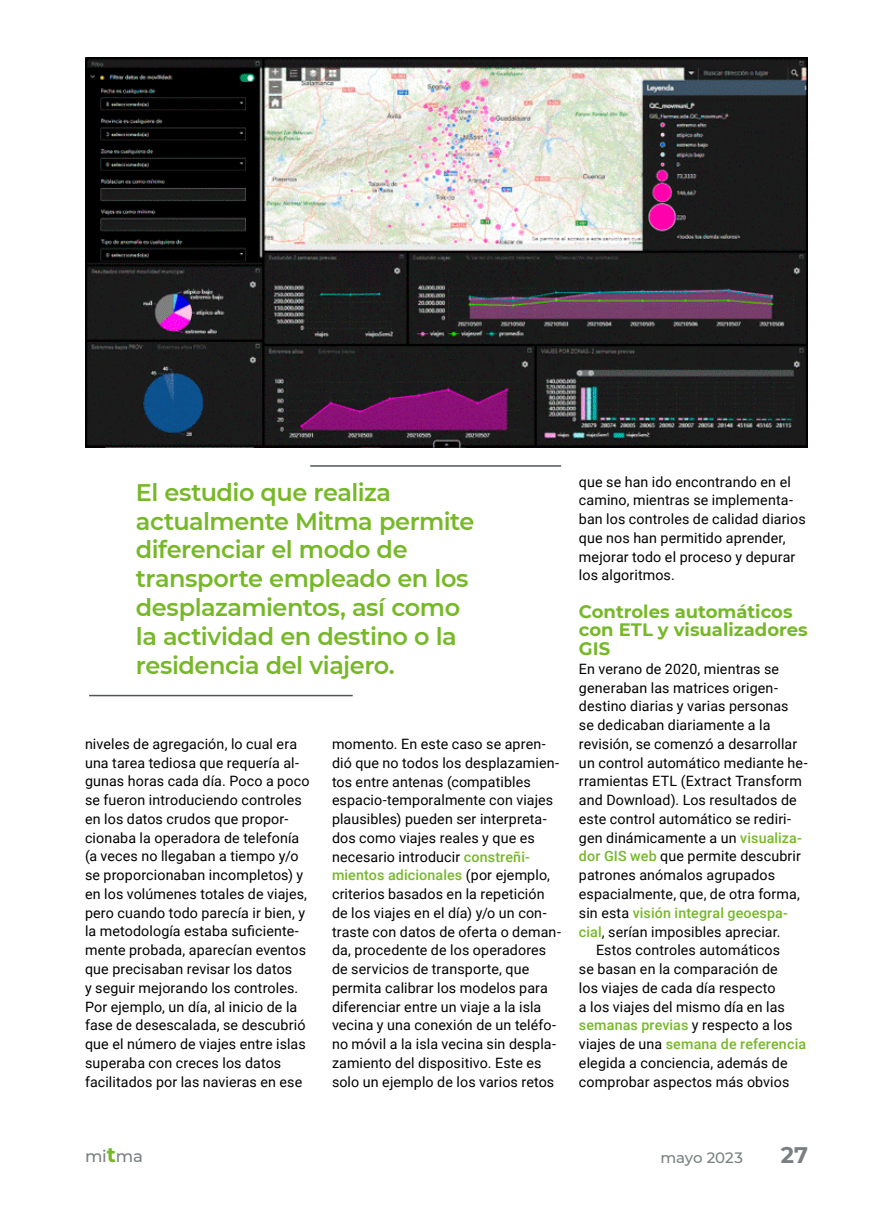
<style>
.page{position:relative;width:893px;height:1212px;background:#fff}
.page>*{position:absolute;margin:0;border:0;box-sizing:border-box;transform-origin:0 0}
.t1{font:600 24px/28.8px "Montserrat";letter-spacing:-.02em;color:#76b828}
.t2{font:700 22.5px "Montserrat";color:#7a8081}
.t3{font:700 18px/18.8px "Montserrat";color:#76b828}
.t4{font:500 16.5px "Montserrat";color:#7a8081}
.t5{font:500 15px "Montserrat";letter-spacing:-.005em;color:#7a8081}
.t6{font:14.25px/18.8px "Roboto";letter-spacing:.01em;color:#000}
.t7{font:500 14.25px "Roboto";letter-spacing:.01em;color:#76b828}
.s1{font-weight:500;color:#76b828}
.s2{font-weight:400;color:#000}
.s3{font-weight:700;font-size:21px;color:#76b828}
</style>
<div class="page">
<img style="left:85px;top:57px;width:723px;height:390px">
<hr style="left:310px;top:465px;width:251px;height:2px;background:#4d5758">
<hr style="left:89px;top:695px;width:264px;height:1px;background:#4d5758">
<h1 class="t1" style="left:136px;top:477px;width:340px">El estudio que realiza actualmente Mitma permite diferenciar el modo de transporte empleado en los desplazamientos, así como la actividad en destino o la residencia del viajero.</h1>
<p class="t6" style="left:85px;top:734px;width:226px">niveles de agregación, lo cual era una tarea tediosa que requería al&shy;gunas horas cada día. Poco a poco se fueron introduciendo controles en los datos crudos que propor&shy;cionaba la operadora de telefonía (a veces no llegaban a tiempo y/o se proporcionaban incompletos) y en los volúmenes totales de viajes, pero cuando todo parecía ir bien, y la metodología estaba suficiente&shy;mente probada, aparecían eventos que precisaban revisar los datos<br>y seguir mejorando los controles.<br>Por ejemplo, un día, al inicio de la fase de desescalada, se descubrió que el número de viajes entre islas superaba con creces los datos facilitados por las navieras en ese</p>
<p class="t6" style="left:332px;top:734px;width:230px">momento. En este caso se apren&shy;dió que no todos los desplazamien&shy;tos entre antenas (compatibles espacio-temporalmente con viajes plausibles) pueden ser interpreta&shy;dos como viajes reales y que es necesario introducir <span class="s1">constreñi&shy;mientos adicionales</span> (por ejemplo, criterios basados en la repetición de los viajes en el día) y/o un con&shy;traste con datos de oferta o deman&shy;da, procedente de los operadores de servicios de transporte, que permita calibrar los modelos para diferenciar entre un viaje a la isla vecina y una conexión de un teléfo&shy;no móvil a la isla vecina sin despla&shy;zamiento del dispositivo. Este es solo un ejemplo de los varios retos</p>
<p class="t6" style="left:579px;top:471px;width:228px">que se han ido encontrando en el camino, mientras se implementa&shy;ban los controles de calidad diarios que nos han permitido aprender, mejorar todo el proceso y depurar los algoritmos.</p>
<p class="t3" style="left:579px;top:601px;width:230px">Controles automáticos con ETL y visualizadores<br>GIS</p>
<p class="t6" style="left:579px;top:659px;width:202px">En verano de 2020, mientras se</p>
<p class="t6" style="left:579px;top:678px;width:200px">generaban las matrices origen-</p>
<p class="t6" style="left:579px;top:696px;width:211px">destino diarias y varias personas</p>
<p class="t6" style="left:579px;top:715px;width:193px">se dedicaban diariamente a la</p>
<p class="t6" style="left:579px;top:734px;width:220px">revisión, se comenzó a desarrollar</p>
<p class="t6" style="left:579px;top:753px;width:230px">un control automático mediante he-</p>
<p class="t6" style="left:579px;top:771px;width:224px">rramientas ETL (Extract Transform</p>
<p class="t6" style="left:579px;top:790px;width:219px">and Download). Los resultados de</p>
<p class="t6" style="left:579px;top:809px;width:214px">este control automático se rediri-</p>
<p class="t6" style="left:579px;top:828px;width:224px">gen dinámicamente a un <span class="s1">visualiza-</span></p>
<p class="t6" style="left:579px;top:846px;width:223px"><span class="s1">dor GIS web</span> que permite descubrir</p>
<p class="t6" style="left:579px;top:865px;width:198px">patrones anómalos agrupados</p>
<p class="t6" style="left:579px;top:884px;width:223px">espacialmente, que, de otra forma,</p>
<p class="t7" style="left:579px;top:903px;width:210px"><span class="s2">sin esta</span> visión integral geoespa-</p>
<p class="t6" style="left:579px;top:921px;width:203px"><span class="s1">cial</span>, serían imposibles apreciar.</p>
<p class="t6" style="left:596px;top:940px;width:186px">Estos controles automáticos</p>
<p class="t6" style="left:579px;top:959px;width:200px">se basan en la comparación de</p>
<p class="t6" style="left:579px;top:978px;width:198px">los viajes de cada día respecto</p>
<p class="t6" style="left:579px;top:996px;width:207px">a los viajes del mismo día en las</p>
<p class="t7" style="left:579px;top:1015px;width:215px">semanas previas <span class="s2">y respecto a los</span></p>
<p class="t7" style="left:579px;top:1034px;width:229px"><span class="s2">viajes de una</span> semana de referencia</p>
<p class="t6" style="left:579px;top:1053px;width:210px">elegida a conciencia, además de</p>
<p class="t6" style="left:579px;top:1071px;width:212px">comprobar aspectos más obvios</p>
<p class="t4" style="left:85px;top:1144px;width:59px">mi<span class="s3">t</span>ma</p>
<p class="t5" style="left:660px;top:1147px;width:84px">mayo 2023</p>
<h2 class="t2" style="left:781px;top:1139px;width:29px">27</h2>
</div>
